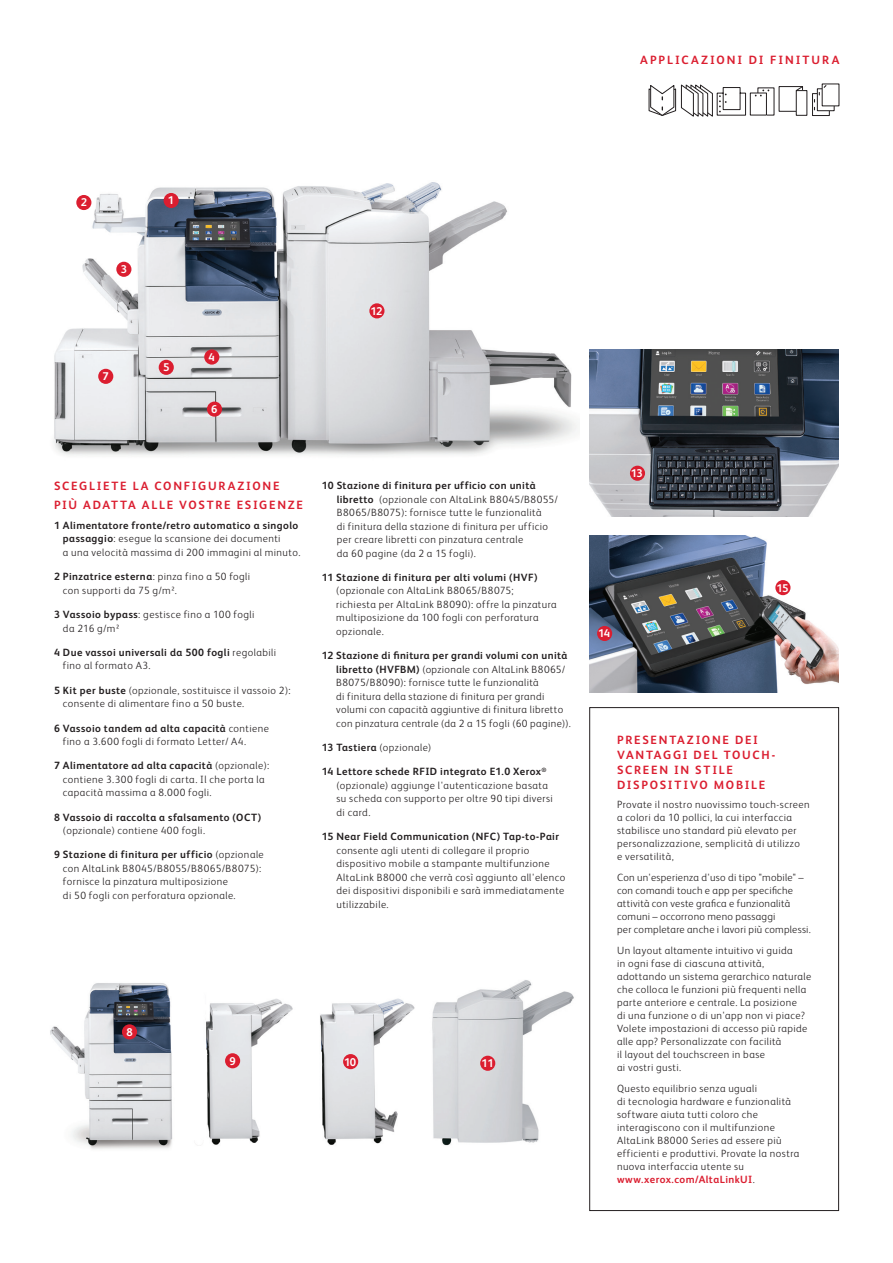
<style>
.page{position:relative;width:893px;height:1263px;background:#fff}
.page>*{position:absolute;margin:0;border:0;box-sizing:border-box;transform-origin:0 0}
.Body_Subhead_8_5_12{font:700 12px/15px "Xerox Sans";letter-spacing:.145em;color:#db1e30}
.Body_Subhead{font:700 12px "Xerox Sans";letter-spacing:.165em;color:#db1e30}
.t1{font:700 11.25px "Xerox Sans";letter-spacing:-.055em;color:#fff}
.Body_Text_7_10{font:300 10.5px/13.5px "Xerox Sans";letter-spacing:.04em;color:#231f20}
.Body_Text_7_10-2{font:700 10.5px/13.5px "Xerox Sans";letter-spacing:.04em;color:#231f20}
.s1{font-weight:700}
.s2{font-weight:300}
.s3{font-weight:700;color:#db1e30}
</style>
<div class="page">
<img style="left:590px;top:349px;width:249px;height:167px">
<img style="left:590px;top:535px;width:249px;height:157px">
<img style="left:53px;top:182px;width:524px;height:274px">
<img style="left:432px;top:980px;width:142px;height:166px">
<img style="left:320px;top:998px;width:95px;height:147px">
<img style="left:50px;top:983px;width:123px;height:166px">
<img style="left:206px;top:998px;width:87px;height:147px">
<svg style="left:814px;top:110px;width:14px;height:2px"></svg>
<div style="left:812px;top:93px;width:18px;height:23px;border:1px solid #231f20"></div>
<div style="left:817px;top:88px;width:17px;height:23px;border:1px solid #231f20"></div>
<div style="left:822px;top:84px;width:17px;height:22px;background:#fff"></div>
<svg style="left:814px;top:84px;width:13px;height:26px"></svg>
<div style="left:779px;top:86px;width:24px;height:26px;border:1px solid #231f20"></div>
<div style="left:796px;top:91px;width:11px;height:24px;background:#fff"></div>
<div style="left:796px;top:90px;width:11px;height:26px;border:1px solid #231f20"></div>
<svg style="left:795px;top:86px;width:9px;height:6px"></svg>
<div style="left:750px;top:93px;width:17px;height:22px;border:1px solid #231f20"></div>
<svg style="left:755px;top:90px;width:14px;height:6px"></svg>
<svg style="left:648px;top:84px;width:98px;height:33px"></svg>
<div style="left:480px;top:1056px;width:15px;height:15px;background:#db1e30;border-radius:50%"></div>
<div style="left:343px;top:1054px;width:15px;height:15px;background:#db1e30;border-radius:50%"></div>
<div style="left:122px;top:1024px;width:15px;height:15px;background:#db1e30;border-radius:50%"></div>
<div style="left:225px;top:1053px;width:15px;height:15px;background:#db1e30;border-radius:50%"></div>
<div style="left:589px;top:707px;width:250px;height:504px;border:1px solid #231f20"></div>
<div style="left:775px;top:580px;width:15px;height:15px;background:#db1e30;border-radius:50%"></div>
<div style="left:597px;top:626px;width:15px;height:15px;background:#db1e30;border-radius:50%"></div>
<div style="left:630px;top:466px;width:15px;height:15px;background:#db1e30;border-radius:50%"></div>
<div style="left:164px;top:193px;width:15px;height:15px;background:#db1e30;border-radius:50%"></div>
<div style="left:116px;top:262px;width:15px;height:15px;background:#db1e30;border-radius:50%"></div>
<div style="left:204px;top:349px;width:15px;height:16px;background:#db1e30;border-radius:50%"></div>
<div style="left:159px;top:360px;width:15px;height:15px;background:#db1e30;border-radius:50%"></div>
<div style="left:98px;top:369px;width:15px;height:15px;background:#db1e30;border-radius:50%"></div>
<div style="left:207px;top:402px;width:15px;height:15px;background:#db1e30;border-radius:50%"></div>
<div style="left:369px;top:303px;width:15px;height:15px;background:#db1e30;border-radius:50%"></div>
<div style="left:76px;top:195px;width:15px;height:15px;background:#db1e30;border-radius:50%"></div>
<p class="Body_Subhead" style="left:640px;top:52px;width:201px">APPLICAZIONI DI FINITURA</p>
<p class="t1" style="left:81px;top:195px;width:8px">2</p>
<p class="t1" style="left:121px;top:262px;width:8px">3</p>
<p class="t1" style="left:103px;top:369px;width:8px">7</p>
<p class="t1" style="left:168px;top:193px;width:8px">1</p>
<p class="t1" style="left:163px;top:360px;width:8px">5</p>
<p class="t1" style="left:209px;top:349px;width:8px">4</p>
<p class="t1" style="left:211px;top:401px;width:8px">6</p>
<p class="t1" style="left:370px;top:303px;width:14px">12</p>
<p class="Body_Subhead_8_5_12" style="left:54px;top:476px;width:250px;line-height:18.8px">SCEGLIETE LA CONFIGURAZIONE<br>PIÙ ADATTA ALLE VOSTRE ESIGENZE</p>
<p class="Body_Text_7_10" style="left:63px;top:518px;width:239px;text-indent:-9px"><span class="s1">1 Alimentatore fronte/retro automatico a singolo passaggio</span>: esegue la scansione dei documenti<br>a una velocità massima di 200 immagini al minuto.</p>
<p class="Body_Text_7_10" style="left:63px;top:569px;width:189px;text-indent:-9px"><span class="s1">2 Pinzatrice esterna</span>: pinza fino a 50 fogli con supporti da 75 g/m².</p>
<p class="Body_Text_7_10" style="left:63px;top:607px;width:193px;text-indent:-9px"><span class="s1">3 Vassoio bypass</span>: gestisce fino a 100 fogli da 216 g/m²</p>
<p class="Body_Text_7_10-2" style="left:63px;top:645px;width:215px;text-indent:-9px">4 Due vassoi universali da 500 fogli <span class="s2">regolabili fino al formato A3.</span></p>
<p class="Body_Text_7_10" style="left:63px;top:683px;width:229px;text-indent:-9px"><span class="s1">5 Kit per buste</span> (opzionale, sostituisce il vassoio 2): consente di alimentare fino a 50 buste.</p>
<p class="Body_Text_7_10" style="left:63px;top:721px;width:208px;text-indent:-9px"><span class="s1">6 Vassoio tandem ad alta capacità</span> contiene fino a 3.600 fogli di formato Letter/ A4.</p>
<p class="Body_Text_7_10" style="left:63px;top:758px;width:208px;text-indent:-9px"><span class="s1">7 Alimentatore ad alta capacità</span> (opzionale): contiene 3.300 fogli di carta. Il che porta la capacità massima a 8.000 fogli.</p>
<p class="Body_Text_7_10-2" style="left:63px;top:810px;width:200px;text-indent:-9px">8 Vassoio di raccolta a sfalsamento (OCT) <span class="s2">(opzionale) contiene 400 fogli.</span></p>
<p class="Body_Text_7_10" style="left:63px;top:847px;width:202px;text-indent:-9px"><span class="s1">9 Stazione di finitura per ufficio</span> (opzionale con AltaLink B8045/B8055/B8065/B8075): fornisce la pinzatura multiposizione<br>di 50 fogli con perforatura opzionale.</p>
<p class="Body_Text_7_10" style="left:337px;top:478px;width:223px;text-indent:-15px"><span class="s1">10 Stazione di finitura per ufficio con unità libretto</span> (opzionale con AltaLink B8045/B8055/ B8065/B8075): fornisce tutte le funzionalità<br>di finitura della stazione di finitura per ufficio per creare libretti con pinzatura centrale<br>da 60 pagine (da 2 a 15 fogli).</p>
<p class="Body_Text_7_10" style="left:336px;top:570px;width:222px;text-indent:-15px"><span class="s1">11 Stazione di finitura per alti volumi (HVF) </span>(opzionale con AltaLink B8065/B8075;<br>richiesta per AltaLink B8090): offre la pinzatura multiposizione da 100 fogli con perforatura opzionale.</p>
<p class="Body_Text_7_10" style="left:336px;top:648px;width:236px;text-indent:-15px"><span class="s1">12 Stazione di finitura per grandi volumi con unità libretto (HVFBM)</span> (opzionale con AltaLink B8065/ B8075/B8090): fornisce tutte le funzionalità<br>di finitura della stazione di finitura per grandi volumi con capacità aggiuntive di finitura libretto con pinzatura centrale (da 2 a 15 fogli (60 pagine)).</p>
<p class="Body_Text_7_10" style="left:322px;top:740px;width:111px"><span class="s1">13 Tastiera</span> (opzionale)</p>
<p class="Body_Text_7_10" style="left:336px;top:764px;width:218px;text-indent:-15px"><span class="s1">14 Lettore schede RFID integrato E1.0 Xerox</span><sup>® </sup>(opzionale) aggiunge l'autenticazione basata su scheda con supporto per oltre 90 tipi diversi di card.</p>
<p class="Body_Text_7_10" style="left:336px;top:829px;width:230px;text-indent:-15px"><span class="s1">15 Near Field Communication (NFC) Tap-to-Pair </span>consente agli utenti di collegare il proprio dispositivo mobile a stampante multifunzione AltaLink B8000 che verrà così aggiunto all'elenco dei dispositivi disponibili e sarà immediatamente utilizzabile.</p>
<p class="t1" style="left:126px;top:1024px;width:8px">8</p>
<p class="t1" style="left:229px;top:1053px;width:8px">9</p>
<p class="t1" style="left:344px;top:1054px;width:14px">10</p>
<p class="t1" style="left:481px;top:1055px;width:14px">11</p>
<p class="t1" style="left:631px;top:466px;width:14px">13</p>
<p class="t1" style="left:598px;top:626px;width:14px">14</p>
<p class="t1" style="left:776px;top:580px;width:14px">15</p>
<p class="Body_Subhead_8_5_12" style="left:617px;top:732px;width:160px">PRESENTAZIONE DEI<br>VANTAGGI DEL TOUCH-<br>SCREEN IN STILE<br>DISPOSITIVO MOBILE</p>
<p class="Body_Text_7_10" style="left:617px;top:798px;width:194px;line-height:13px">Provate il nostro nuovissimo touch-screen a colori da 10 pollici, la cui interfaccia stabilisce uno standard più elevato per personalizzazione, semplicità di utilizzo<br>e versatilità,</p>
<p class="Body_Text_7_10" style="left:617px;top:870px;width:195px;line-height:13px">Con un'esperienza d'uso di tipo "mobile" – con comandi touch e app per specifiche attività con veste grafica e funzionalità comuni – occorrono meno passaggi<br>per completare anche i lavori più complessi.</p>
<p class="Body_Text_7_10" style="left:617px;top:943px;width:196px;line-height:13px">Un layout altamente intuitivo vi guida<br>in ogni fase di ciascuna attività, adottando un sistema gerarchico naturale che colloca le funzioni più frequenti nella parte anteriore e centrale. La posizione<br>di una funzione o di un'app non vi piace?<br>Volete impostazioni di accesso più rapide alle app? Personalizzate con facilità<br>il layout del touchscreen in base<br>ai vostri gusti.</p>
<p class="Body_Text_7_10" style="left:617px;top:1081px;width:184px;line-height:13px">Questo equilibrio senza uguali<br>di tecnologia hardware e funzionalità software aiuta tutti coloro che interagiscono con il multifunzione AltaLink B8000 Series ad essere più efficienti e produttivi. Provate la nostra nuova interfaccia utente su <span class="s3">www.xerox.com/AltaLinkUI</span>.</p>
</div>
